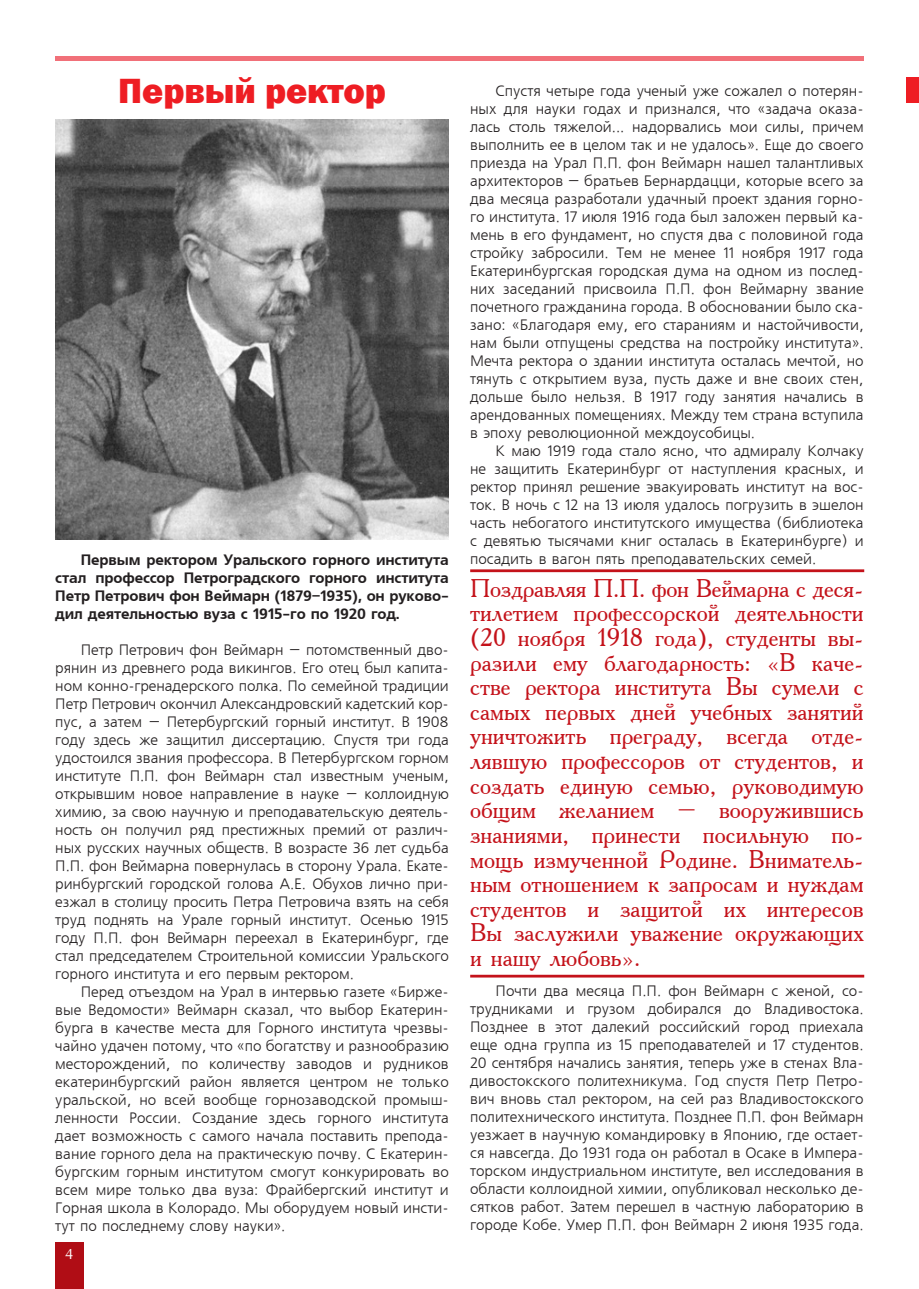
<style>
.page{position:relative;width:919px;height:1289px;background:#fff}
.page>*{position:absolute;margin:0;border:0;box-sizing:border-box;transform-origin:0 0}
.t1{font:800 36px "Franklin Gothic";color:#ee1d23}
.t2{font:25.5px/24.6px "Academia Plain";color:#c4121a;text-align:justify}
.t3{font:15px/18px "Free Set CTT";color:#231f20;text-align:justify}
.t4{font:15px/18px "AXP Free Set C Bold";letter-spacing:-.01em;color:#231f20;text-align:justify}
.t5{font:15px "AG Opus";color:#fff}
</style>
<div class="page">
<div style="left:55px;top:1242px;width:28px;height:46px;background:#b00d15"></div>
<hr style="left:55px;top:56px;width:808px;height:4px;background:#f17079">
<img style="left:55px;top:119px;width:394px;height:420px">
<div style="left:470px;top:974px;width:394px;height:3px;border:2px solid #c4121a"></div>
<div style="left:470px;top:569px;width:394px;height:3px;border:2px solid #c4121a"></div>
<div style="left:906px;top:78px;width:12px;height:25px;background:#ee1d23"></div>
<h1 class="t1" style="left:118px;top:68px;width:269px">Первый ректор</h1>
<p class="t3" style="left:470px;top:82px;width:395px;text-indent:26px">Спустя четыре года ученый уже сожалел о потерян&shy;ных для науки годах и признался, что «задача оказа&shy;лась столь тяжелой... надорвались мои силы, причем выполнить ее в целом так и не удалось». Еще до своего приезда на Урал П.П. фон Веймарн нашел талантливых архитекторов – братьев Бернардацци, которые всего за два месяца разработали удачный проект здания горно&shy;го института. 17 июля 1916 года был заложен первый ка&shy;мень в его фундамент, но спустя два с половиной года стройку забросили. Тем не менее 11 ноября 1917 года Екатеринбургская городская дума на одном из послед&shy;них заседаний присвоила П.П. фон Веймарну звание почетного гражданина города. В обосновании было ска&shy;зано: «Благодаря ему, его стараниям и настойчивости, нам были отпущены средства на постройку института».<br>Мечта ректора о здании института осталась мечтой, но тянуть с открытием вуза, пусть даже и вне своих стен, дольше было нельзя. В 1917 году занятия начались в арендованных помещениях. Между тем страна вступила в эпоху революционной междоусобицы.</p>
<p class="t3" style="left:470px;top:442px;width:395px;text-indent:26px">К маю 1919 года стало ясно, что адмиралу Колчаку не защитить Екатеринбург от наступления красных, и ректор принял решение эвакуировать институт на вос&shy;ток. В ночь с 12 на 13 июля удалось погрузить в эшелон часть небогатого институтского имущества (библиотека с девятью тысячами книг осталась в Екатеринбурге) и посадить в вагон пять преподавательских семей.</p>
<p class="t4" style="left:55px;top:551px;width:395px;text-indent:25px">Первым ректором Уральского горного института стал профессор Петроградского горного института Петр Петрович фон Веймарн (1879–1935), он руково&shy;дил деятельностью вуза с 1915-го по 1920 год.</p>
<p class="t3" style="left:55px;top:641px;width:395px;text-indent:26px">Петр Петрович фон Веймарн – потомственный дво&shy;рянин из древнего рода викингов. Его отец был капита&shy;ном конно-гренадерского полка. По семейной традиции Петр Петрович окончил Александровский кадетский кор&shy;пус, а затем – Петербургский горный институт. В 1908 году здесь же защитил диссертацию. Спустя три года удостоился звания профессора. В Петербургском горном институте П.П. фон Веймарн стал известным ученым, открывшим новое направление в науке – коллоидную химию, за свою научную и преподавательскую деятель&shy;ность он получил ряд престижных премий от различ&shy;ных русских научных обществ. В возрасте 36 лет судьба П.П. фон Веймарна повернулась в сторону Урала. Екате&shy;ринбургский городской голова А.Е. Обухов лично при&shy;езжал в столицу просить Петра Петровича взять на себя труд поднять на Урале горный институт. Осенью 1915 году П.П. фон Веймарн переехал в Екатеринбург, где стал председателем Строительной комиссии Уральского горного института и его первым ректором.</p>
<p class="t3" style="left:55px;top:983px;width:395px;text-indent:26px">Перед отъездом на Урал в интервью газете «Бирже&shy;вые Ведомости» Веймарн сказал, что выбор Екатерин&shy;бурга в качестве места для Горного института чрезвы&shy;чайно удачен потому, что «по богатству и разнообразию месторождений, по количеству заводов и рудников екатеринбургский район является центром не только уральской, но всей вообще горнозаводской промыш&shy;ленности России. Создание здесь горного института дает возможность с самого начала поставить препода&shy;вание горного дела на практическую почву. С Екатерин&shy;бургским горным институтом смогут конкурировать во всем мире только два вуза: Фрайбергский институт и Горная школа в Колорадо. Мы оборудуем новый инсти&shy;тут по последнему слову науки».</p>
<p class="t2" style="left:470px;top:575px;width:395px">Поздравляя П.П. фон Веймарна с деся&shy;тилетием профессорской деятельности (20 ноября 1918 года), студенты вы&shy;разили ему благодарность: «В каче&shy;стве ректора института Вы сумели с самых первых дней учебных занятий уничтожить преграду, всегда отде&shy;лявшую профессоров от студентов, и создать единую семью, руководимую общим желанием – вооружившись знаниями, принести посильную по&shy;мощь измученной Родине. Вниматель&shy;ным отношением к запросам и нуждам студентов и защитой их интересов Вы заслужили уважение окружающих и нашу любовь».</p>
<p class="t3" style="left:470px;top:982px;width:395px;text-indent:26px">Почти два месяца П.П. фон Веймарн с женой, со&shy;трудниками и грузом добирался до Владивостока.<br>Позднее в этот далекий российский город приехала еще одна группа из 15 преподавателей и 17 студентов.<br>20 сентября начались занятия, теперь уже в стенах Вла&shy;дивостокского политехникума. Год спустя Петр Петро&shy;вич вновь стал ректором, на сей раз Владивостокского политехнического института. Позднее П.П. фон Веймарн уезжает в научную командировку в Японию, где остает&shy;ся навсегда. До 1931 года он работал в Осаке в Импера&shy;торском индустриальном институте, вел исследования в области коллоидной химии, опубликовал несколько де&shy;сятков работ. Затем перешел в частную лабораторию в городе Кобе. Умер П.П. фон Веймарн 2 июня 1935 года.</p>
<p class="t5" style="left:65px;top:1246px;width:10px">4</p>
</div>
